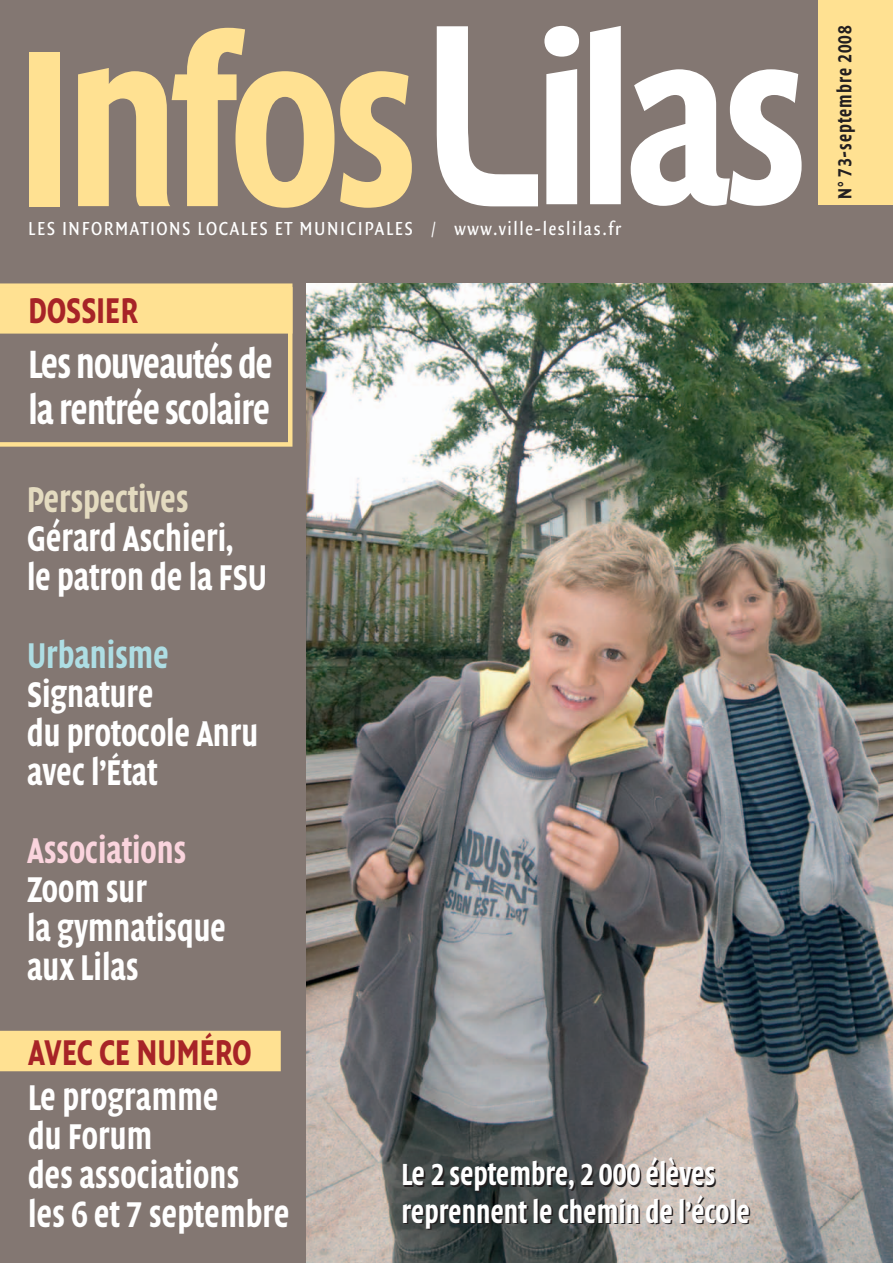
<style>
.page{position:relative;width:893px;height:1263px;background:#fff}
.page>*{position:absolute;margin:0;border:0;box-sizing:border-box;transform-origin:0 0}
.t1{font:700 229.5px "Quadraat Head";letter-spacing:-.04em;color:#ffe192;scale:.93 1}
.t2{font:700 40.5px/46.5px "Quadraat Head";letter-spacing:-.025em;color:#fff;scale:.85 1}
.t3{font:700 36.75px/39px "Quadraat Head";color:#fff;scale:.85 1}
.t4{font:700 36.75px "Quadraat Head";letter-spacing:.005em;color:#a72427;scale:.85 1}
.t5{font:700 36.75px "Quadraat Head";color:#e4dbc0;scale:.85 1}
.t6{font:700 36.75px "Quadraat Head";color:#fad4dd;scale:.85 1}
.t7{font:700 36.75px "Quadraat Head";color:#aedee4;scale:.85 1}
.t8{font:700 31.35px/37.2px "Quadraat Head";color:#fff;scale:.85 1}
.t9{font:20.25px "Quadraat Sans Con";letter-spacing:.075em;color:#fff}
.t10{font:700 19.5px "Quadraat Head";letter-spacing:.055em;color:#231f20;scale:.85 1}
.s1{font-family:"Handel Gothic EF";font-size:270px;color:#fff}
.s2{color:#fff}
</style>
<div class="page">
<img style="left:0;top:0;width:892px;height:1263px">
<h1 class="t1" style="left:15px;top:28px;width:854px">Infos<span class="s1">L</span><span class="s2">ilas</span></h1>
<p class="t9" style="left:28px;top:220px;width:594px">LES INFORMATIONS LOCALES ET MUNICIPALES / www.ville-leslilas.fr</p>
<p class="t4" style="left:28px;top:294px;width:131px">DOSSIER</p>
<p class="t2" style="left:28px;top:343px;width:289px">Les nouveautés de la rentrée scolaire</p>
<p class="t5" style="left:27px;top:484px;width:191px">Perspectives</p>
<p class="t3" style="left:27px;top:521px;width:284px">Gérard Aschieri,<br>le patron de la FSU</p>
<p class="t7" style="left:27px;top:640px;width:168px">Urbanisme</p>
<p class="t3" style="left:27px;top:677px;width:273px">Signature<br>du protocole Anru avec l’État</p>
<p class="t6" style="left:27px;top:835px;width:189px">Associations</p>
<p class="t3" style="left:27px;top:872px;width:235px">Zoom sur<br>la gymnatisque aux Lilas</p>
<p class="t4" style="left:28px;top:1037px;width:264px">AVEC CE NUMÉRO</p>
<p class="t3" style="left:28px;top:1079px;width:309px">Le programme<br>du Forum<br>des associations<br>les 6 et 7 septembre</p>
<p class="t8" style="left:401px;top:1157px;width:411px">Le 2 septembre, 2 000 élèves reprennent le chemin de l’école</p>
<p class="t10" style="left:836px;top:199px;width:206px;rotate:-90deg">N° 73-septembre 2008</p>
</div>
